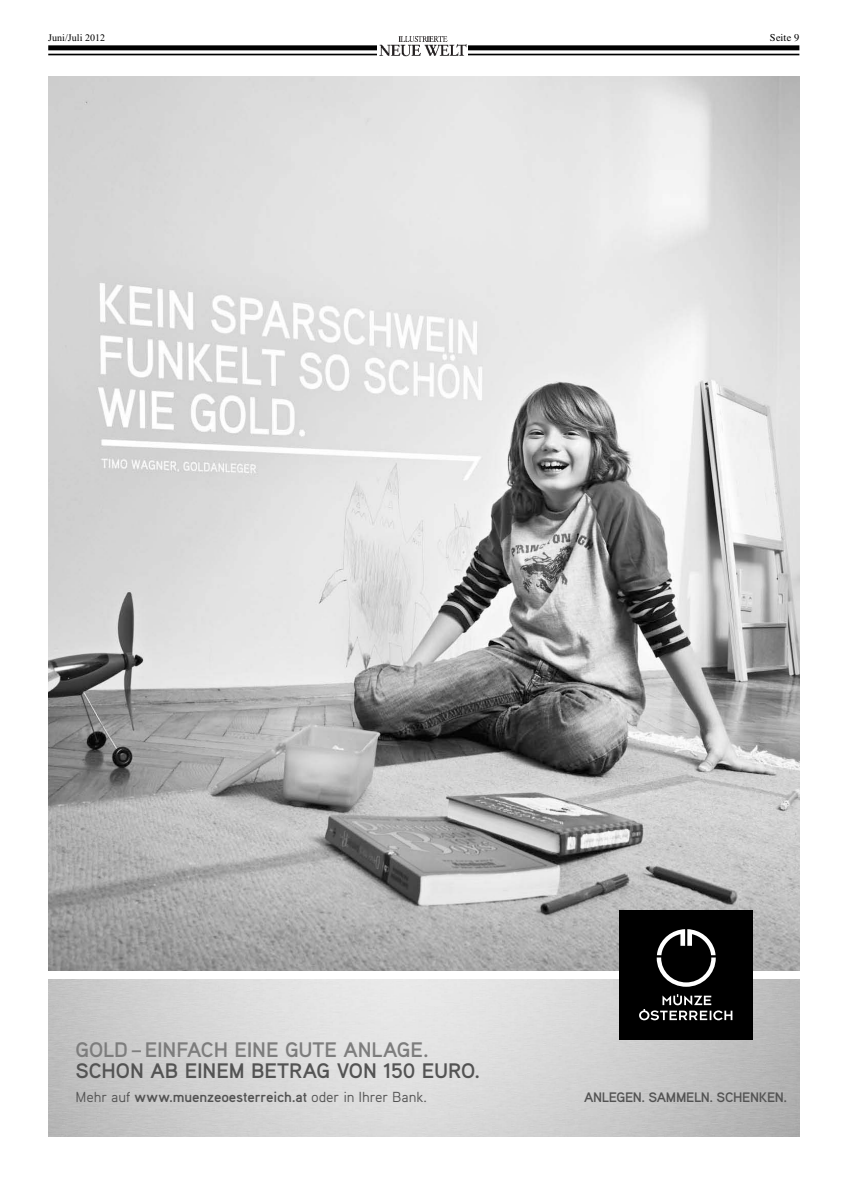
<style>
.page{position:relative;width:842px;height:1191px;background:#fff}
.page>*{position:absolute;margin:0;border:0;box-sizing:border-box;transform-origin:0 0}
.t1{font:700 21px "Aaux Pro";letter-spacing:-.005em;color:#535353}
.t2{font:700 21px "Aaux Pro";letter-spacing:-.005em;color:#7d7d7d}
.t3{font:700 14.6px "Aaux Pro";letter-spacing:-.005em;color:#535353}
.t4{font:700 13.7px "Aaux Pro";letter-spacing:-.02em;color:#535353}
.t5{font:10.5px "Times";letter-spacing:.025em;color:#000}
.t6{font:10px "Times New Roman";letter-spacing:.005em;color:#000}
.s1{font-weight:400}
</style>
<div class="page">
<div style="left:48px;top:45px;width:751px;height:5px;background:#000"></div>
<hr style="left:48px;top:54px;width:751px;height:1px;background:#000">
<img style="left:378px;top:36px;width:90px;height:21px">
<img style="left:48px;top:77px;width:751px;height:893px">
<img style="left:48px;top:979px;width:751px;height:158px">
<div style="left:619px;top:910px;width:133px;height:130px;background:#000"></div>
<svg style="left:657px;top:929px;width:59px;height:58px"></svg>
<svg style="left:639px;top:994px;width:93px;height:26px"></svg>
<p class="t6" style="left:48px;top:34px;width:59px">Juni/Juli 2012</p>
<p class="t5" style="left:770px;top:33px;width:31px">Seite 9</p>
<h1 class="t2" style="left:76px;top:1042px;width:355px">GOLD – EINFACH EINE GUTE ANLAGE.</h1>
<h1 class="t1" style="left:76px;top:1063px;width:406px">SCHON AB EINEM BETRAG VON 150 EURO.</h1>
<p class="t3" style="left:76px;top:1092px;width:353px"><span class="s1">Mehr auf</span> www.muenzeoesterreich.at <span class="s1">oder in Ihrer Bank.</span></p>
<p class="t4" style="left:584px;top:1092px;width:205px">ANLEGEN. SAMMELN. SCHENKEN.</p>
</div>
